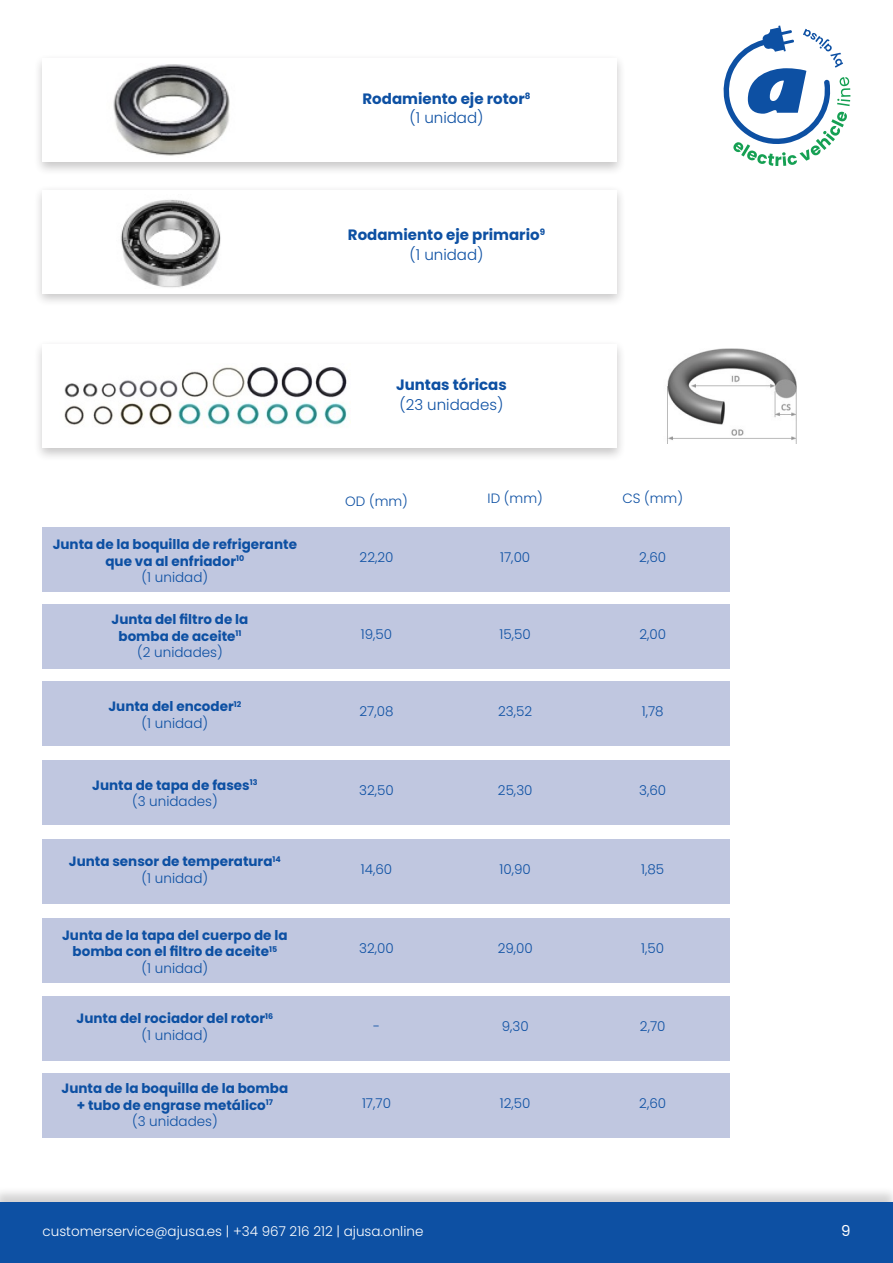
<style>
.page{position:relative;width:893px;height:1263px;background:#fff}
.page>*{position:absolute;margin:0;border:0;box-sizing:border-box;transform-origin:0 0}
.t1{font:700 15px "Poppins";color:#0d50a3}
.t2{font:300 15px "Poppins";color:#0d50a3}
.t3{font:15px "Poppins";color:#fff}
.t4{font:700 13.5px/16.5px "Poppins";color:#0d50a3;text-align:center}
.t5{font:300 13.5px "Poppins";color:#0d50a3}
.t6{font:300 13.5px "Poppins";color:#fff}
</style>
<div class="page">
<div style="left:0;top:1186px;width:893px;height:77px;background:#231f20;opacity:.2"></div>
<div style="left:0;top:1203px;width:893px;height:60px;background:#0d50a3"></div>
<svg style="left:723px;top:26px;width:127px;height:140px"></svg>
<div style="left:43px;top:918px;width:687px;height:65px;background:#c0c7e0"></div>
<div style="left:43px;top:527px;width:687px;height:65px;background:#c0c7e0"></div>
<div style="left:43px;top:604px;width:687px;height:65px;background:#c0c7e0"></div>
<div style="left:43px;top:681px;width:687px;height:65px;background:#c0c7e0"></div>
<div style="left:43px;top:760px;width:687px;height:64px;background:#c0c7e0"></div>
<div style="left:43px;top:839px;width:687px;height:64px;background:#c0c7e0"></div>
<div style="left:34px;top:340px;width:592px;height:121px;background:#231f20;opacity:.25"></div>
<div style="left:43px;top:344px;width:574px;height:104px;background:#fff"></div>
<img style="left:667px;top:349px;width:130px;height:94px">
<div style="left:43px;top:996px;width:687px;height:64px;background:#c0c7e0"></div>
<div style="left:43px;top:1073px;width:687px;height:65px;background:#c0c7e0"></div>
<img style="left:64px;top:367px;width:283px;height:58px">
<div style="left:34px;top:54px;width:592px;height:121px;background:#231f20;opacity:.25"></div>
<div style="left:43px;top:59px;width:574px;height:103px;background:#fff"></div>
<div style="left:34px;top:185px;width:592px;height:122px;background:#231f20;opacity:.25"></div>
<div style="left:43px;top:190px;width:574px;height:103px;background:#fff"></div>
<img style="left:113px;top:64px;width:117px;height:92px">
<img style="left:120px;top:199px;width:101px;height:89px">
<p class="t1" style="left:362px;top:90px;width:169px">Rodamiento eje rotor<sup>8</sup></p>
<p class="t2" style="left:410px;top:109px;width:75px">(1 unidad)</p>
<p class="t1" style="left:348px;top:226px;width:199px">Rodamiento eje primario<sup>9</sup></p>
<p class="t2" style="left:410px;top:246px;width:75px">(1 unidad)</p>
<p class="t1" style="left:396px;top:376px;width:112px">Juntas tóricas</p>
<p class="t2" style="left:399px;top:395px;width:105px">(23 unidades)</p>
<p class="t4" style="left:53px;top:536px;width:246px">Junta de la boquilla de refrigerante que va al enfriador<sup>10</sup></p>
<p class="t5" style="left:142px;top:570px;width:68px">(1 unidad)</p>
<p class="t4" style="left:112px;top:611px;width:138px">Junta del filtro de la bomba de aceite<sup>11</sup></p>
<p class="t5" style="left:137px;top:645px;width:87px">(2 unidades)</p>
<p class="t4" style="left:108px;top:698px;width:134px">Junta del encoder<sup>12</sup></p>
<p class="t5" style="left:142px;top:715px;width:68px">(1 unidad)</p>
<p class="t4" style="left:92px;top:777px;width:167px">Junta de tapa de fases<sup>13</sup></p>
<p class="t5" style="left:132px;top:794px;width:87px">(3 unidades)</p>
<p class="t4" style="left:69px;top:853px;width:213px">Junta sensor de temperatura<sup>14</sup></p>
<p class="t5" style="left:142px;top:870px;width:68px">(1 unidad)</p>
<p class="t4" style="left:62px;top:927px;width:227px">Junta de la tapa del cuerpo de la bomba con el filtro de aceite<sup>15</sup></p>
<p class="t5" style="left:142px;top:960px;width:68px">(1 unidad)</p>
<p class="t4" style="left:77px;top:1010px;width:198px">Junta del rociador del rotor<sup>16</sup></p>
<p class="t5" style="left:142px;top:1027px;width:68px">(1 unidad)</p>
<p class="t4" style="left:62px;top:1080px;width:228px">Junta de la boquilla de la bomba + tubo de engrase metálico<sup>17</sup></p>
<p class="t5" style="left:132px;top:1114px;width:87px">(3 unidades)</p>
<p class="t5" style="left:345px;top:493px;width:64px">OD (mm)</p>
<p class="t5" style="left:488px;top:490px;width:57px">ID (mm)</p>
<p class="t5" style="left:622px;top:490px;width:62px">CS (mm)</p>
<p class="t5" style="left:360px;top:550px;width:35px">22,20</p>
<p class="t5" style="left:500px;top:550px;width:32px">17,00</p>
<p class="t5" style="left:639px;top:550px;width:28px">2,60</p>
<p class="t5" style="left:361px;top:626px;width:33px">19,50</p>
<p class="t5" style="left:500px;top:626px;width:33px">15,50</p>
<p class="t5" style="left:639px;top:626px;width:28px">2,00</p>
<p class="t5" style="left:360px;top:703px;width:35px">27,08</p>
<p class="t5" style="left:498px;top:703px;width:36px">23,52</p>
<p class="t5" style="left:642px;top:703px;width:23px">1,78</p>
<p class="t5" style="left:359px;top:782px;width:36px">32,50</p>
<p class="t5" style="left:498px;top:782px;width:36px">25,30</p>
<p class="t5" style="left:639px;top:782px;width:29px">3,60</p>
<p class="t5" style="left:361px;top:861px;width:33px">14,60</p>
<p class="t5" style="left:500px;top:861px;width:33px">10,90</p>
<p class="t5" style="left:641px;top:861px;width:25px">1,85</p>
<p class="t5" style="left:359px;top:940px;width:36px">32,00</p>
<p class="t5" style="left:498px;top:940px;width:37px">29,00</p>
<p class="t5" style="left:641px;top:940px;width:24px">1,50</p>
<p class="t5" style="left:373px;top:1018px;width:9px">-</p>
<p class="t5" style="left:362px;top:1095px;width:30px">17,70</p>
<p class="t5" style="left:502px;top:1018px;width:28px">9,30</p>
<p class="t5" style="left:500px;top:1095px;width:32px">12,50</p>
<p class="t5" style="left:640px;top:1018px;width:27px">2,70</p>
<p class="t5" style="left:639px;top:1095px;width:28px">2,60</p>
<p class="t6" style="left:43px;top:1223px;width:382px">customerservice@ajusa.es | +34 967 216 212 | ajusa.online</p>
<p class="t3" style="left:841px;top:1222px;width:11px">9</p>
</div>
